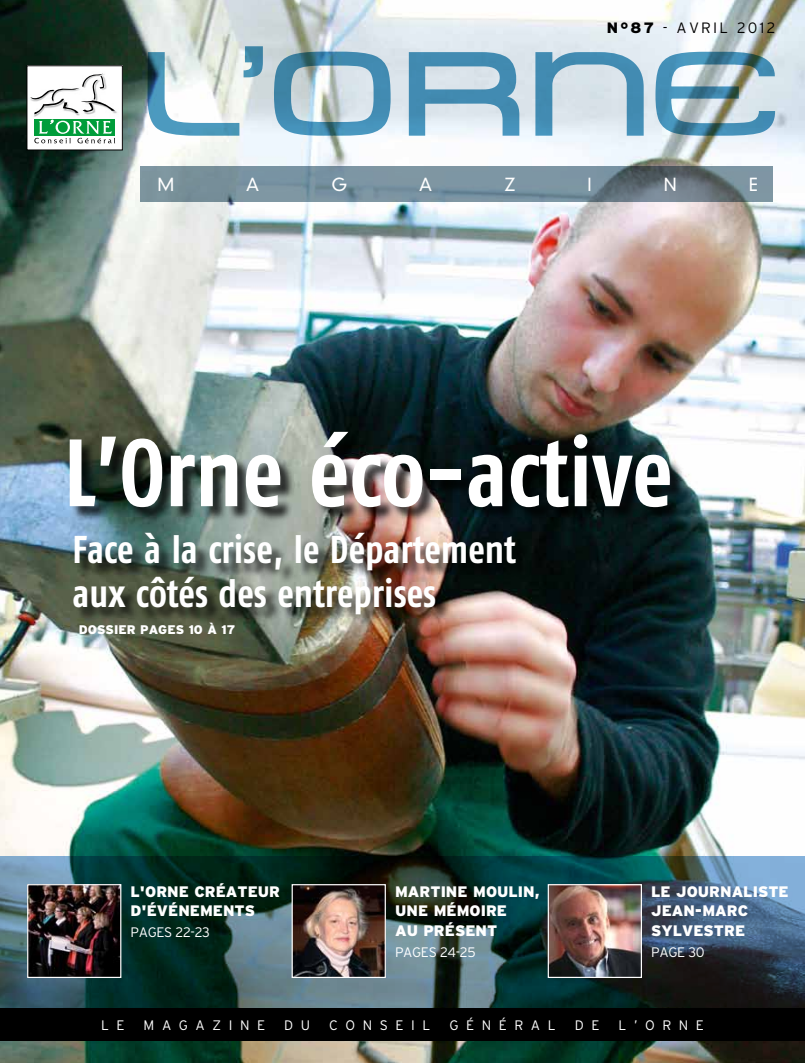
<style>
.page{position:relative;width:805px;height:1063px;background:#fff}
.page>*{position:absolute;margin:0;border:0;box-sizing:border-box;transform-origin:0 0}
.t1{font:700 95.25px "Fago Co";color:#fff;scale:.95 1}
.t2{font:700 38.75px/43.8px "Fago Co";color:#fff;scale:.95 1}
.t3{font:300 17.5px "DIN Neuzeit Grotesk";color:#fff}
.t4{font:900 15.25px/19.2px "Interstate";color:#fff}
.t5{font:300 15px "Interstate";letter-spacing:.15em;color:#000}
.t6{font:300 13.75px "Interstate";letter-spacing:.55em;color:#fff}
.t7{font:900 12.5px "Interstate";color:#fff}
.s1{font-weight:900}
</style>
<div class="page">
<img style="left:0;top:0;width:804px;height:1063px">
<svg style="left:147px;top:46px;width:627px;height:90px;background:#a3c2d1"></svg>
<div style="left:27px;top:66px;width:95px;height:84px;background:#fff"></div>
<img style="left:34px;top:73px;width:83px;height:44px">
<div style="left:34px;top:119px;width:81px;height:17px;background:#009d3a"></div>
<svg style="left:34px;top:120px;width:81px;height:23px"></svg>
<svg style="left:30px;top:74px;width:85px;height:40px"></svg>
<div style="left:0;top:1008px;width:804px;height:33px;background:#000"></div>
<svg style="left:140px;top:167px;width:632px;height:35px;background:#748b97"></svg>
<div style="left:71px;top:434px;width:614px;height:88px;background:#000;opacity:.75"></div>
<div style="left:76px;top:535px;width:455px;height:95px;background:#000;opacity:.75"></div>
<svg style="left:0;top:856px;width:804px;height:152px;background:#2a494e"></svg>
<img style="left:29px;top:886px;width:90px;height:90px">
<div style="left:27px;top:884px;width:94px;height:94px;border:1px solid #fff"></div>
<img style="left:293px;top:886px;width:91px;height:90px">
<div style="left:291px;top:884px;width:95px;height:94px;border:1px solid #fff"></div>
<img style="left:549px;top:886px;width:90px;height:90px">
<div style="left:547px;top:884px;width:94px;height:94px;border:1px solid #fff"></div>
<p class="t5" style="left:606px;top:19px;width:170px"><span class="s1">N°87</span> - AVRIL 2012</p>
<p class="t3" style="left:157px;top:174px;width:18px">M</p>
<p class="t3" style="left:246px;top:174px;width:14px">A</p>
<p class="t3" style="left:331px;top:174px;width:17px">G</p>
<p class="t3" style="left:419px;top:174px;width:14px">A</p>
<p class="t3" style="left:504px;top:174px;width:13px">Z</p>
<p class="t3" style="left:587px;top:174px;width:6px">I</p>
<p class="t3" style="left:663px;top:174px;width:14px">N</p>
<p class="t3" style="left:748px;top:174px;width:11px">E</p>
<h1 class="t1" style="left:64px;top:417px;width:642px">L’Orne éco-active</h1>
<h2 class="t2" style="left:72px;top:527px;width:468px">Face à la crise, le Département aux côtés des entreprises</h2>
<p class="t7" style="left:79px;top:623px;width:158px">DOSSIER PAGES 10 À 17</p>
<p class="t4" style="left:131px;top:882px;width:151px">L'ORNE CRÉATEUR<br>D'ÉVÉNEMENTS</p>
<p class="t6" style="left:131px;top:925px;width:81px">PAGES 22-23</p>
<p class="t4" style="left:395px;top:882px;width:146px">MARTINE MOULIN,<br>UNE MÉMOIRE<br>AU PRÉSENT</p>
<p class="t6" style="left:395px;top:944px;width:82px">PAGES 24-25</p>
<p class="t4" style="left:651px;top:882px;width:139px">LE JOURNALISTE<br>JEAN -MARC<br>SYLVESTRE</p>
<p class="t6" style="left:651px;top:944px;width:55px">PAGE 30</p>
<p class="t6" style="left:101px;top:1017px;width:25px">L E</p>
<p class="t6" style="left:144px;top:1017px;width:123px">MAGAZINE</p>
<p class="t6" style="left:284px;top:1017px;width:27px">D U</p>
<p class="t6" style="left:329px;top:1017px;width:103px">CONSEIL</p>
<p class="t6" style="left:449px;top:1017px;width:108px">GÉNÉRAL</p>
<p class="t6" style="left:574px;top:1017px;width:26px">D E</p>
<p class="t6" style="left:618px;top:1017px;width:87px">L’O RNE</p>
</div>
